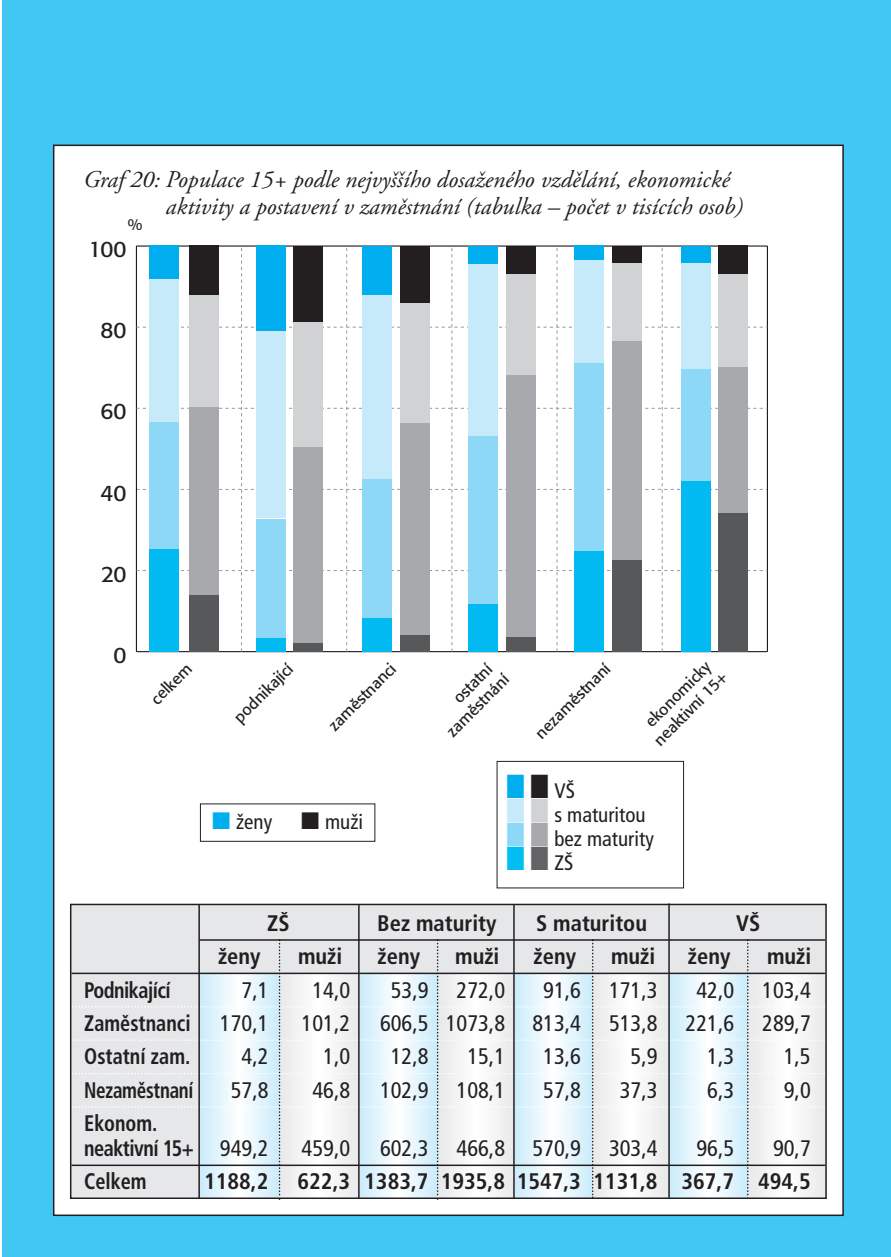
<style>
.page{position:relative;width:891px;height:1257px;background:#fff}
.page>*{position:absolute;margin:0;border:0;box-sizing:border-box;transform-origin:0 0}
.t1{font:italic 24px/27px "Adobe Garamond CE";color:#231f20}
.t2{font:condensed 22.5px "Frutiger CE";color:#231f20}
.t3{font:700 condensed 22.5px "Frutiger CE";color:#231f20}
.t4{font:700 condensed 22.5px/24.9px "Frutiger CE";letter-spacing:-.025em;color:#231f20;scale:.9 1}
.t5{font:700 condensed 22.5px "Frutiger CE";color:#231f20;scale:.9 1}
.t6{font:700 condensed 22.5px "Frutiger CE";color:#231f20;scale:.85 1}
.t7{font:22.2px "Formata CE";color:#231f20}
.t8{font:condensed 21px "Frutiger CE";color:#231f20}
.t9{font:15.9px/19.2px "Formata CE";color:#231f20;text-align:right}
.s1{color:#00aeef}
.s2{color:#c6eafa}
.s3{color:#d1d2d4}
.s4{color:#8dd7f7}
.s5{color:#a8a9ad}
.s6{color:#01bdf2}
.s7{color:#636366}
.s8{font-weight:400}
</style>
<div class="page">
<div style="left:2px;top:0;width:889px;height:1257px;background:#40c7f4"></div>
<div style="left:54px;top:145px;width:789px;height:1070px;background:#fff"></div>
<hr style="left:767px;top:246px;width:1px;height:406px;background:#000">
<svg style="left:136px;top:246px;width:631px;height:406px"></svg>
<div style="left:149px;top:246px;width:30px;height:33px;background:#00aeef"></div>
<div style="left:149px;top:279px;width:30px;height:143px;background:#c6eafa"></div>
<div style="left:149px;top:549px;width:30px;height:103px;background:#00baf1"></div>
<div style="left:149px;top:422px;width:30px;height:127px;background:#8dd7f7"></div>
<div style="left:189px;top:246px;width:30px;height:49px;background:#231f20"></div>
<div style="left:189px;top:295px;width:30px;height:112px;background:#d1d2d4"></div>
<div style="left:189px;top:595px;width:30px;height:57px;background:#57585a"></div>
<div style="left:189px;top:407px;width:30px;height:188px;background:#a8a9ad"></div>
<div style="left:362px;top:246px;width:30px;height:51px;background:#00aeef"></div>
<div style="left:362px;top:296px;width:30px;height:183px;background:#c6eafa"></div>
<div style="left:362px;top:617px;width:30px;height:35px;background:#00baf1"></div>
<div style="left:362px;top:479px;width:30px;height:139px;background:#8dd7f7"></div>
<div style="left:400px;top:246px;width:30px;height:57px;background:#231f20"></div>
<div style="left:400px;top:303px;width:30px;height:121px;background:#d1d2d4"></div>
<div style="left:400px;top:634px;width:30px;height:18px;background:#57585a"></div>
<div style="left:400px;top:423px;width:30px;height:211px;background:#a8a9ad"></div>
<div style="left:256px;top:246px;width:30px;height:86px;background:#00aeef"></div>
<div style="left:256px;top:331px;width:30px;height:187px;background:#c6eafa"></div>
<div style="left:256px;top:637px;width:30px;height:15px;background:#00baf1"></div>
<div style="left:256px;top:519px;width:30px;height:118px;background:#8dd7f7"></div>
<div style="left:294px;top:246px;width:29px;height:77px;background:#231f20"></div>
<div style="left:294px;top:323px;width:29px;height:125px;background:#d1d2d4"></div>
<div style="left:294px;top:642px;width:29px;height:10px;background:#57585a"></div>
<div style="left:294px;top:447px;width:29px;height:195px;background:#a8a9ad"></div>
<div style="left:468px;top:246px;width:30px;height:20px;background:#00aeef"></div>
<div style="left:468px;top:264px;width:30px;height:173px;background:#c6eafa"></div>
<div style="left:468px;top:603px;width:30px;height:49px;background:#00baf1"></div>
<div style="left:468px;top:436px;width:30px;height:167px;background:#8dd7f7"></div>
<div style="left:506px;top:246px;width:30px;height:28px;background:#231f20"></div>
<div style="left:506px;top:274px;width:30px;height:101px;background:#d1d2d4"></div>
<div style="left:506px;top:636px;width:30px;height:16px;background:#57585a"></div>
<div style="left:506px;top:375px;width:30px;height:262px;background:#a8a9ad"></div>
<div style="left:575px;top:246px;width:29px;height:14px;background:#00aeef"></div>
<div style="left:575px;top:260px;width:29px;height:102px;background:#c6eafa"></div>
<div style="left:575px;top:550px;width:29px;height:102px;background:#00baf1"></div>
<div style="left:575px;top:363px;width:29px;height:187px;background:#8dd7f7"></div>
<div style="left:612px;top:246px;width:30px;height:19px;background:#231f20"></div>
<div style="left:612px;top:263px;width:30px;height:81px;background:#d1d2d4"></div>
<div style="left:612px;top:559px;width:30px;height:93px;background:#57585a"></div>
<div style="left:612px;top:341px;width:30px;height:219px;background:#a8a9ad"></div>
<div style="left:681px;top:246px;width:30px;height:17px;background:#00aeef"></div>
<div style="left:681px;top:263px;width:30px;height:107px;background:#c6eafa"></div>
<div style="left:681px;top:481px;width:30px;height:171px;background:#00baf1"></div>
<div style="left:681px;top:370px;width:30px;height:111px;background:#8dd7f7"></div>
<div style="left:718px;top:246px;width:30px;height:28px;background:#231f20"></div>
<div style="left:718px;top:274px;width:30px;height:94px;background:#d1d2d4"></div>
<div style="left:718px;top:513px;width:30px;height:139px;background:#57585a"></div>
<div style="left:718px;top:368px;width:30px;height:145px;background:#a8a9ad"></div>
<div style="left:200px;top:804px;width:175px;height:38px;border:1px solid #231f20"></div>
<div style="left:70px;top:904px;width:755px;height:294px;background:#e6e7e9"></div>
<hr style="left:198px;top:904px;width:2px;height:294px;background:#231f20">
<hr style="left:358px;top:905px;width:2px;height:293px;background:#231f20">
<hr style="left:513px;top:905px;width:2px;height:293px;background:#231f20">
<hr style="left:668px;top:903px;width:2px;height:295px;background:#231f20">
<svg style="left:71px;top:939px;width:754px;height:261px"></svg>
<div style="left:497px;top:761px;width:187px;height:127px;border:1px solid #231f20"></div>
<p class="t1" style="left:165px;top:170px;width:579px;text-indent:-82px">Graf 20: Populace 15+ podle nejvy‰‰ího dosaÏeného vzdûlání, ekonomické aktivity a postavení v zamûstnání (tabulka – poãet v tisících osob)</p>
<p class="t9" style="left:128px;top:216px;width:16px">%</p>
<p class="t7" style="left:89px;top:239px;width:40px">100</p>
<p class="t7" style="left:101px;top:321px;width:27px">80</p>
<p class="t7" style="left:101px;top:402px;width:27px">60</p>
<p class="t7" style="left:101px;top:483px;width:27px">40</p>
<p class="t7" style="left:101px;top:564px;width:27px">20</p>
<p class="t7" style="left:114px;top:645px;width:14px">0</p>
<p class="t9" style="left:230px;top:714px;width:78px;rotate:-45deg">podnikající</p>
<p class="t9" style="left:325px;top:722px;width:90px;rotate:-45deg">zamûstnanci</p>
<p class="t9" style="left:430px;top:714px;width:82px;rotate:-45deg">ostatní zamûstnání</p>
<p class="t9" style="left:637px;top:723px;width:98px;text-align:center;rotate:-45deg">ekonomicky neaktivní 15+</p>
<p class="t9" style="left:147px;top:696px;width:52px;rotate:-45deg">celkem</p>
<p class="t9" style="left:532px;top:730px;width:100px;rotate:-45deg">nezamûstnaní</p>
<p class="t8" style="left:212px;top:814px;width:153px"><span class="s1">■</span> ženy ■ muži</p>
<p class="t8" style="left:506px;top:783px;width:70px"><span class="s1">■</span>■ VŠ</p>
<p class="t8" style="left:506px;top:807px;width:141px"><span class="s2">■</span> <span class="s3">■</span> s maturitou</p>
<p class="t8" style="left:506px;top:831px;width:149px"><span class="s4">■</span> <span class="s5">■</span> bez maturity</p>
<p class="t8" style="left:506px;top:855px;width:69px"><span class="s6">■</span><span class="s7">■</span> ZŠ</p>
<p class="t3" style="left:267px;top:915px;width:24px">ZŠ</p>
<p class="t3" style="left:377px;top:915px;width:121px">Bez maturity</p>
<p class="t3" style="left:536px;top:915px;width:112px">S maturitou</p>
<p class="t3" style="left:736px;top:915px;width:26px">VŠ</p>
<p class="t3" style="left:218px;top:948px;width:44px">ženy</p>
<p class="t3" style="left:298px;top:948px;width:46px">muži</p>
<p class="t3" style="left:378px;top:948px;width:44px">ženy</p>
<p class="t3" style="left:455px;top:948px;width:46px">muži</p>
<p class="t3" style="left:534px;top:948px;width:44px">ženy</p>
<p class="t3" style="left:611px;top:948px;width:46px">muži</p>
<p class="t3" style="left:688px;top:948px;width:44px">ženy</p>
<p class="t3" style="left:767px;top:948px;width:46px">muži</p>
<p class="t4" style="left:84px;top:980px;width:98px">Podnikající</p>
<p class="t2" style="left:242px;top:982px;width:28px">7,1</p>
<p class="t2" style="left:312px;top:982px;width:39px">14,0</p>
<p class="t2" style="left:391px;top:982px;width:116px">53,9 272,0</p>
<p class="t2" style="left:543px;top:982px;width:116px">91,6 171,3</p>
<p class="t2" style="left:696px;top:982px;width:116px">42,0 103,4</p>
<p class="t5" style="left:84px;top:1015px;width:120px">Zaměstnanci</p>
<p class="t2" style="left:220px;top:1015px;width:50px">170,1</p>
<p class="t2" style="left:302px;top:1015px;width:50px">101,2</p>
<p class="t2" style="left:380px;top:1015px;width:432px">606,5 1073,8 813,4 513,8 221,6 289,7</p>
<p class="t5" style="left:84px;top:1048px;width:119px">Ostatní zam.</p>
<p class="t2" style="left:242px;top:1048px;width:28px">4,2</p>
<p class="t2" style="left:323px;top:1048px;width:28px">1,0</p>
<p class="t2" style="left:391px;top:1048px;width:39px">12,8</p>
<p class="t2" style="left:467px;top:1048px;width:39px">15,1</p>
<p class="t2" style="left:543px;top:1048px;width:39px">13,6</p>
<p class="t2" style="left:631px;top:1048px;width:28px">5,9</p>
<p class="t2" style="left:707px;top:1048px;width:28px">1,3</p>
<p class="t2" style="left:784px;top:1048px;width:28px">1,5</p>
<p class="t6" style="left:84px;top:1082px;width:130px">Nezaměstnaní</p>
<p class="t2" style="left:231px;top:1082px;width:39px">57,8</p>
<p class="t2" style="left:312px;top:1082px;width:39px">46,8</p>
<p class="t2" style="left:380px;top:1082px;width:127px">102,9 108,1</p>
<p class="t2" style="left:543px;top:1082px;width:39px">57,8</p>
<p class="t2" style="left:620px;top:1082px;width:39px">37,3</p>
<p class="t2" style="left:707px;top:1082px;width:28px">6,3</p>
<p class="t2" style="left:784px;top:1082px;width:29px">9,0</p>
<p class="t4" style="left:84px;top:1113px;width:206px">Ekonom.<br>neaktivní 15+ <span class="s8">949,2</span></p>
<p class="t2" style="left:302px;top:1140px;width:50px">459,0</p>
<p class="t2" style="left:380px;top:1140px;width:279px">602,3 466,8 570,9 303,4</p>
<p class="t2" style="left:696px;top:1140px;width:39px">96,5</p>
<p class="t2" style="left:773px;top:1140px;width:39px">90,7</p>
<p class="t5" style="left:84px;top:1174px;width:71px">Celkem</p>
<p class="t3" style="left:204px;top:1174px;width:66px">1188,2</p>
<p class="t3" style="left:298px;top:1174px;width:515px">622,3 1383,7 1935,8 1547,3 1131,8 367,7 494,5</p>
</div>
